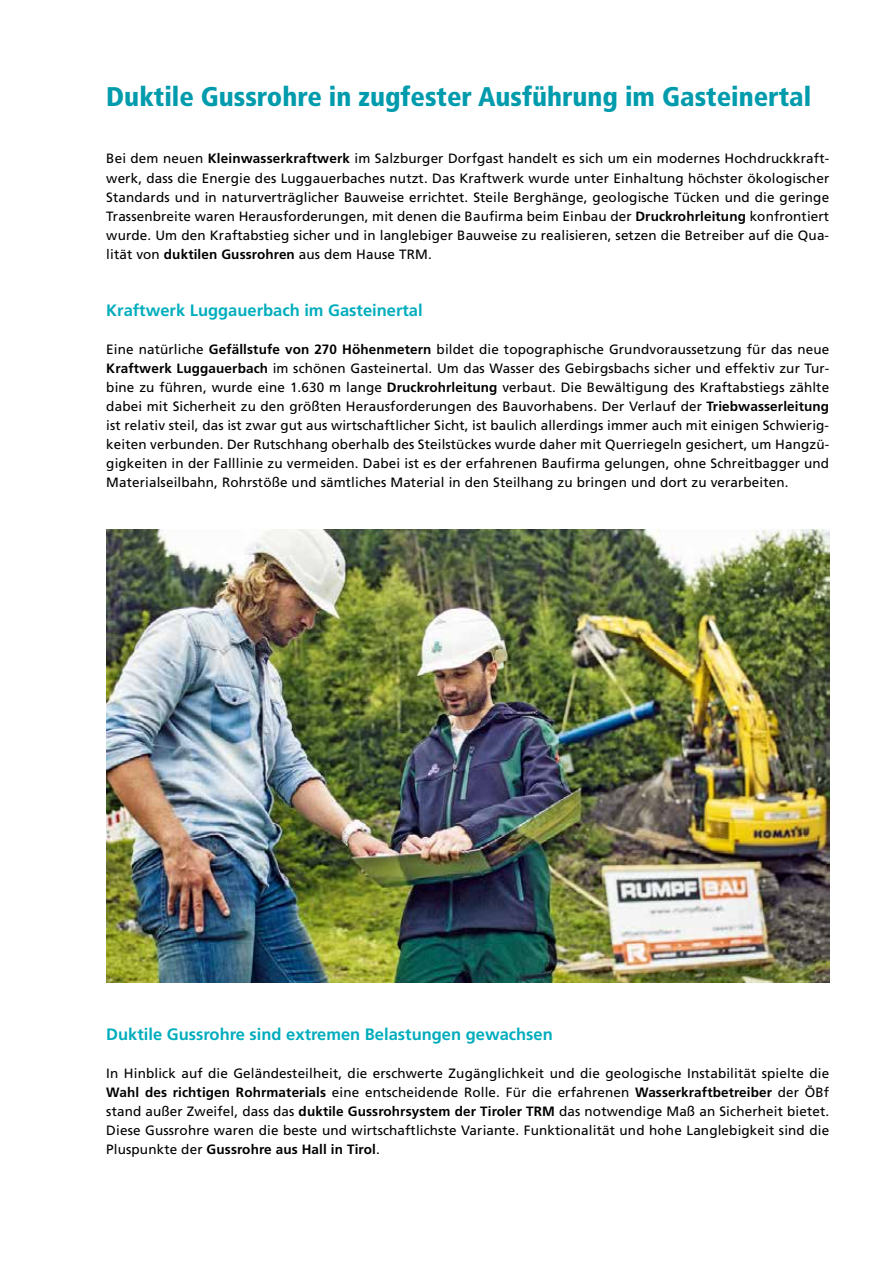
<style>
.page{position:relative;width:893px;height:1263px;background:#fff}
.page>*{position:absolute;margin:0;border:0;box-sizing:border-box;transform-origin:0 0}
.t1{font:900 condensed 27px "Frutiger";color:#009bac}
.t2{font:700 16.5px "Frutiger";color:#00adbd}
.t3{font:13.5px/19px "Frutiger";letter-spacing:.01em;color:#000;text-align:justify}
.s1{font-weight:700}
</style>
<div class="page">
<img style="left:106px;top:530px;width:723px;height:453px">
<h1 class="t1" style="left:106px;top:81px;width:706px">Duktile Gussrohre in zugfester Ausführung im Gasteinertal</h1>
<p class="t3" style="left:106px;top:149px;width:724px">Bei dem neuen <span class="s1">Kleinwasserkraftwerk</span> im Salzburger Dorfgast handelt es sich um ein modernes Hochdruckkraft&shy;werk, dass die Energie des Luggauerbaches nutzt. Das Kraftwerk wurde unter Einhaltung höchster ökologischer Standards und in naturverträglicher Bauweise errichtet. Steile Berghänge, geologische Tücken und die geringe Trassenbreite waren Herausforderungen, mit denen die Baufirma beim Einbau der <span class="s1">Druckrohrleitung</span> konfrontiert wurde. Um den Kraftabstieg sicher und in langlebiger Bauweise zu realisieren, setzen die Betreiber auf die Qua&shy;lität von <span class="s1">duktilen Gussrohren</span> aus dem Hause TRM.</p>
<p class="t2" style="left:106px;top:300px;width:318px">Kraftwerk Luggauerbach im Gasteinertal</p>
<p class="t3" style="left:106px;top:340px;width:724px">Eine natürliche <span class="s1">Gefällstufe von 270 Höhenmetern</span> bildet die topographische Grundvoraussetzung für das neue <span class="s1">Kraftwerk Luggauerbach</span> im schönen Gasteinertal. Um das Wasser des Gebirgsbachs sicher und effektiv zur Tur&shy;bine zu führen, wurde eine 1.630 m lange <span class="s1">Druckrohrleitung</span> verbaut. Die Bewältigung des Kraftabstiegs zählte dabei mit Sicherheit zu den größten Herausforderungen des Bauvorhabens. Der Verlauf der <span class="s1">Triebwasserleitung </span>ist relativ steil, das ist zwar gut aus wirtschaftlicher Sicht, ist baulich allerdings immer auch mit einigen Schwierig&shy;keiten verbunden. Der Rutschhang oberhalb des Steilstückes wurde daher mit Querriegeln gesichert, um Hangzü&shy;gigkeiten in der Falllinie zu vermeiden. Dabei ist es der erfahrenen Baufirma gelungen, ohne Schreitbagger und Materialseilbahn, Rohrstöße und sämtliches Material in den Steilhang zu bringen und dort zu verarbeiten.</p>
<p class="t2" style="left:106px;top:1024px;width:448px">Duktile Gussrohre sind extremen Belastungen gewachsen</p>
<p class="t3" style="left:106px;top:1064px;width:724px">In Hinblick auf die Geländesteilheit, die erschwerte Zugänglichkeit und die geologische Instabilität spielte die <span class="s1">Wahl des richtigen Rohrmaterials</span> eine entscheidende Rolle. Für die erfahrenen <span class="s1">Wasserkraftbetreiber</span> der ÖBf stand außer Zweifel, dass das <span class="s1">duktile Gussrohrsystem der Tiroler TRM</span> das notwendige Maß an Sicherheit bietet.<br>Diese Gussrohre waren die beste und wirtschaftlichste Variante. Funktionalität und hohe Langlebigkeit sind die Pluspunkte der <span class="s1">Gussrohre aus Hall in Tirol</span>.</p>
</div>
